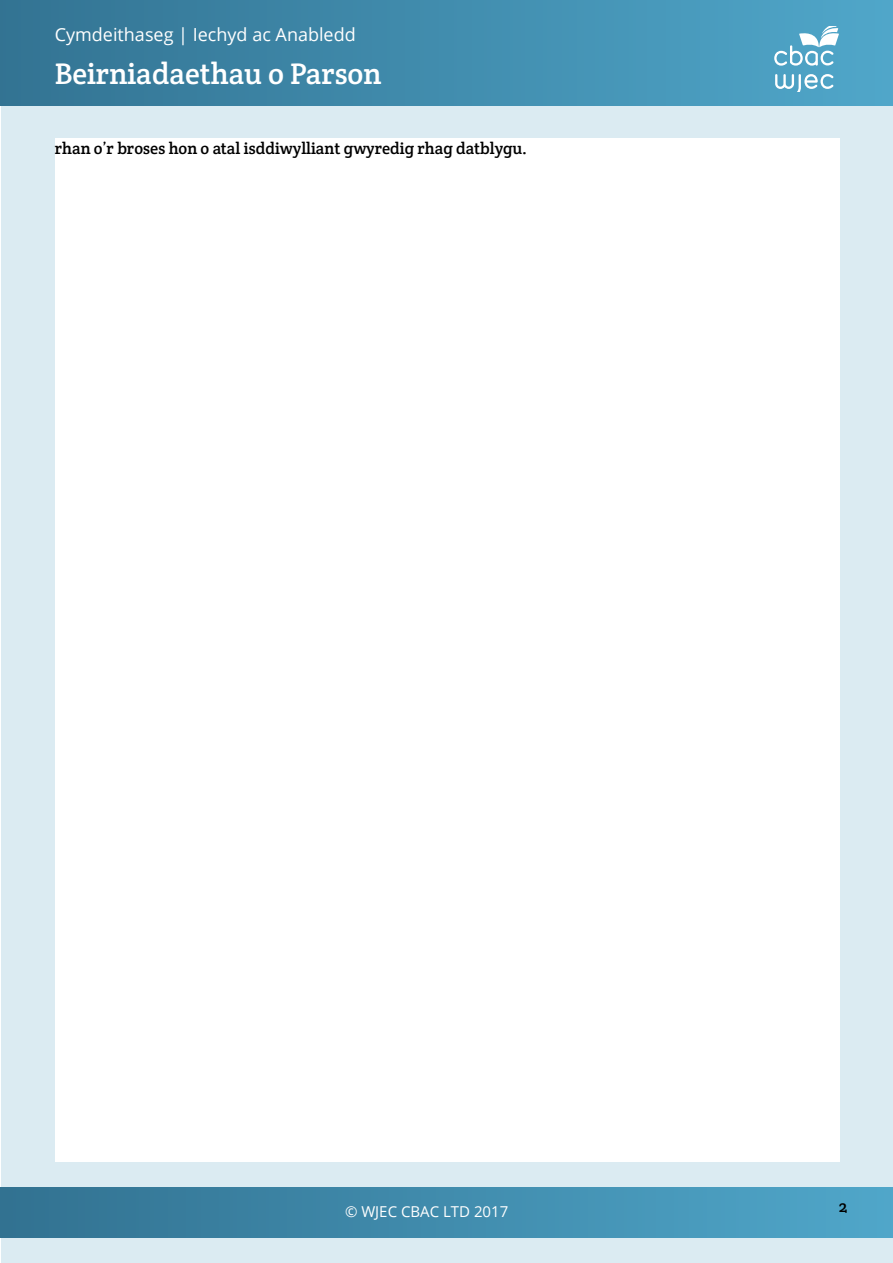
<style>
.page{position:relative;width:893px;height:1263px;background:#fff}
.page>*{position:absolute;margin:0;border:0;box-sizing:border-box;transform-origin:0 0}
.t1{font:30px "Crete Round";color:#fff}
.t2{font:18px "Open Sans";color:#fff}
.t3{font:16.5px "Crete Round";color:#000}
.t4{font:15px "Open Sans";color:#fff}
</style>
<div class="page">
<div style="left:1px;top:1px;width:892px;height:1262px;background:#dbebf2"></div>
<div style="left:0;top:1px;width:893px;height:105px;background:linear-gradient(to right,#337392,#50a7ca)"></div>
<div style="left:0;top:1187px;width:893px;height:50px;background:linear-gradient(to right,#327291,#50a7c9)"></div>
<svg style="left:775px;top:74px;width:58px;height:18px"></svg>
<svg style="left:774px;top:27px;width:65px;height:39px;background:#82bdd5"></svg>
<div style="left:55px;top:138px;width:785px;height:1024px;background:#fff"></div>
<p class="t2" style="left:55px;top:22px;width:303px">Cymdeithaseg | Iechyd ac Anabledd</p>
<h1 class="t1" style="left:55px;top:54px;width:328px">Beirniadaethau o Parson</h1>
<p class="t3" style="left:55px;top:138px;width:474px">rhan o’r broses hon o atal isddiwylliant gwyredig rhag datblygu.</p>
<p class="t4" style="left:345px;top:1201px;width:165px">© WJEC CBAC LTD 2017</p>
<p class="t3" style="left:839px;top:1195px;width:10px">2</p>
</div>
